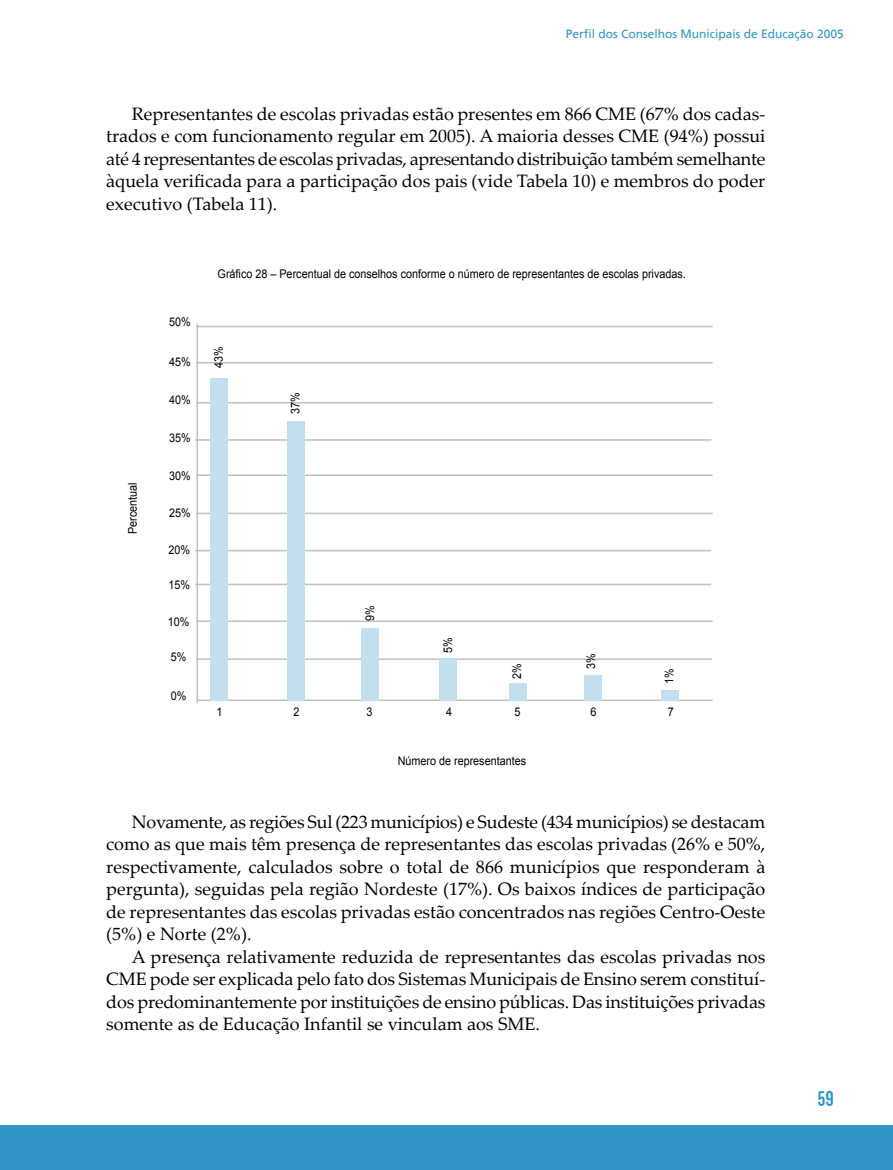
<style>
.page{position:relative;width:893px;height:1170px;background:#fff}
.page>*{position:absolute;margin:0;border:0;box-sizing:border-box;transform-origin:0 0}
.t1{font:21px "Alternate Gothic No 2 BT";color:#3295c6}
.MEC_Corpo_texto{font:18px/22.5px "Palatino Linotype";color:#000;text-align:justify}
.MEC_tabela{font:12px "Arial";color:#000;scale:.9 1}
.t2{font:12px "Frutiger";color:#3295c6}
</style>
<div class="page">
<div style="left:0;top:1125px;width:893px;height:44px;background:#3295c6"></div>
<hr style="left:196px;top:658px;width:516px;height:2px;background:#c0c0c0">
<hr style="left:195px;top:583px;width:516px;height:2px;background:#c0c0c0">
<hr style="left:196px;top:620px;width:517px;height:2px;background:#c0c0c0">
<hr style="left:196px;top:402px;width:517px;height:1px;background:#c0c0c0">
<hr style="left:195px;top:439px;width:516px;height:1px;background:#c0c0c0">
<hr style="left:196px;top:326px;width:517px;height:1px;background:#c0c0c0">
<hr style="left:196px;top:512px;width:517px;height:2px;background:#c0c0c0">
<hr style="left:195px;top:550px;width:516px;height:1px;background:#c0c0c0">
<hr style="left:196px;top:474px;width:517px;height:2px;background:#c0c0c0">
<hr style="left:196px;top:699px;width:517px;height:2px;background:#c0c0c0">
<hr style="left:196px;top:362px;width:517px;height:1px;background:#c0c0c0">
<hr style="left:197px;top:323px;width:1px;height:380px;background:#c0c0c0">
<div style="left:211px;top:378px;width:17px;height:322px;background:#c2dfee"></div>
<div style="left:288px;top:421px;width:17px;height:279px;background:#c2dfee"></div>
<div style="left:362px;top:628px;width:17px;height:72px;background:#c2dfee"></div>
<div style="left:509px;top:683px;width:17px;height:17px;background:#c2dfee"></div>
<div style="left:440px;top:658px;width:17px;height:42px;background:#c2dfee"></div>
<div style="left:584px;top:674px;width:17px;height:26px;background:#c2dfee"></div>
<div style="left:661px;top:690px;width:17px;height:10px;background:#c2dfee"></div>
<p class="t2" style="left:566px;top:27px;width:280px">Perfil dos Conselhos Municipais de Educação 2005</p>
<p class="MEC_Corpo_texto" style="left:106px;top:101px;width:661px;text-indent:26px">Representantes de escolas privadas estão presentes em 866 CME (67% dos cadas&shy;trados e com funcionamento regular em 2005). A maioria desses CME (94%) possui até 4 representantes de escolas privadas, apresentando distribuição também semelhante àquela verificada para a participação dos pais (vide Tabela 10) e membros do poder executivo (Tabela 11).</p>
<p class="MEC_tabela" style="left:125px;top:534px;width:59px;rotate:-90deg">Percentual</p>
<p class="MEC_tabela" style="left:169px;top:314px;width:26px">50%</p>
<p class="MEC_tabela" style="left:169px;top:353px;width:26px">45%</p>
<p class="MEC_tabela" style="left:169px;top:392px;width:26px">40%</p>
<p class="MEC_tabela" style="left:169px;top:430px;width:26px">35%</p>
<p class="MEC_tabela" style="left:169px;top:468px;width:26px">30%</p>
<p class="MEC_tabela" style="left:169px;top:505px;width:26px">25%</p>
<p class="MEC_tabela" style="left:168px;top:542px;width:26px">20%</p>
<p class="MEC_tabela" style="left:168px;top:576px;width:26px">15%</p>
<p class="MEC_tabela" style="left:168px;top:613px;width:26px">10%</p>
<p class="MEC_tabela" style="left:171px;top:649px;width:19px">5%</p>
<p class="MEC_tabela" style="left:171px;top:687px;width:19px">0%</p>
<p class="MEC_tabela" style="left:218px;top:266px;width:522px">Gráfico 28 – Percentual de conselhos conforme o número de representantes de escolas privadas.</p>
<p class="MEC_tabela" style="left:211px;top:368px;width:26px;rotate:-90deg">43%</p>
<p class="MEC_tabela" style="left:288px;top:414px;width:26px;rotate:-90deg">37%</p>
<p class="MEC_tabela" style="left:362px;top:620px;width:19px;rotate:-90deg">9%</p>
<p class="MEC_tabela" style="left:440px;top:652px;width:19px;rotate:-90deg">5%</p>
<p class="MEC_tabela" style="left:509px;top:678px;width:19px;rotate:-90deg">2%</p>
<p class="MEC_tabela" style="left:583px;top:669px;width:19px;rotate:-90deg">3%</p>
<p class="MEC_tabela" style="left:216px;top:703px;width:8px">1</p>
<p class="MEC_tabela" style="left:293px;top:703px;width:8px">2</p>
<p class="MEC_tabela" style="left:366px;top:703px;width:8px">3</p>
<p class="MEC_tabela" style="left:446px;top:703px;width:8px">4</p>
<p class="MEC_tabela" style="left:514px;top:703px;width:8px">5</p>
<p class="MEC_tabela" style="left:591px;top:703px;width:8px">6</p>
<p class="MEC_tabela" style="left:398px;top:753px;width:144px">Número de representantes</p>
<p class="MEC_tabela" style="left:661px;top:684px;width:19px;rotate:-90deg">1%</p>
<p class="MEC_tabela" style="left:668px;top:703px;width:8px">7</p>
<p class="MEC_Corpo_texto" style="left:106px;top:809px;width:661px;text-indent:26px">Novamente, as regiões Sul (223 municípios) e Sudeste (434 municípios) se destacam como as que mais têm presença de representantes das escolas privadas (26% e 50%, respectivamente, calculados sobre o total de 866 municípios que responderam à pergunta), seguidas pela região Nordeste (17%). Os baixos índices de participação de representantes das escolas privadas estão concentrados nas regiões Centro-Oeste (5%) e Norte (2%).</p>
<p class="MEC_Corpo_texto" style="left:106px;top:944px;width:661px;text-indent:26px">A presença relativamente reduzida de representantes das escolas privadas nos CME pode ser explicada pelo fato dos Sistemas Municipais de Ensino serem constituí&shy;dos predominantemente por instituições de ensino públicas. Das instituições privadas somente as de Educação Infantil se vinculam aos SME.</p>
<p class="t1" style="left:817px;top:1086px;width:18px">59</p>
</div>
